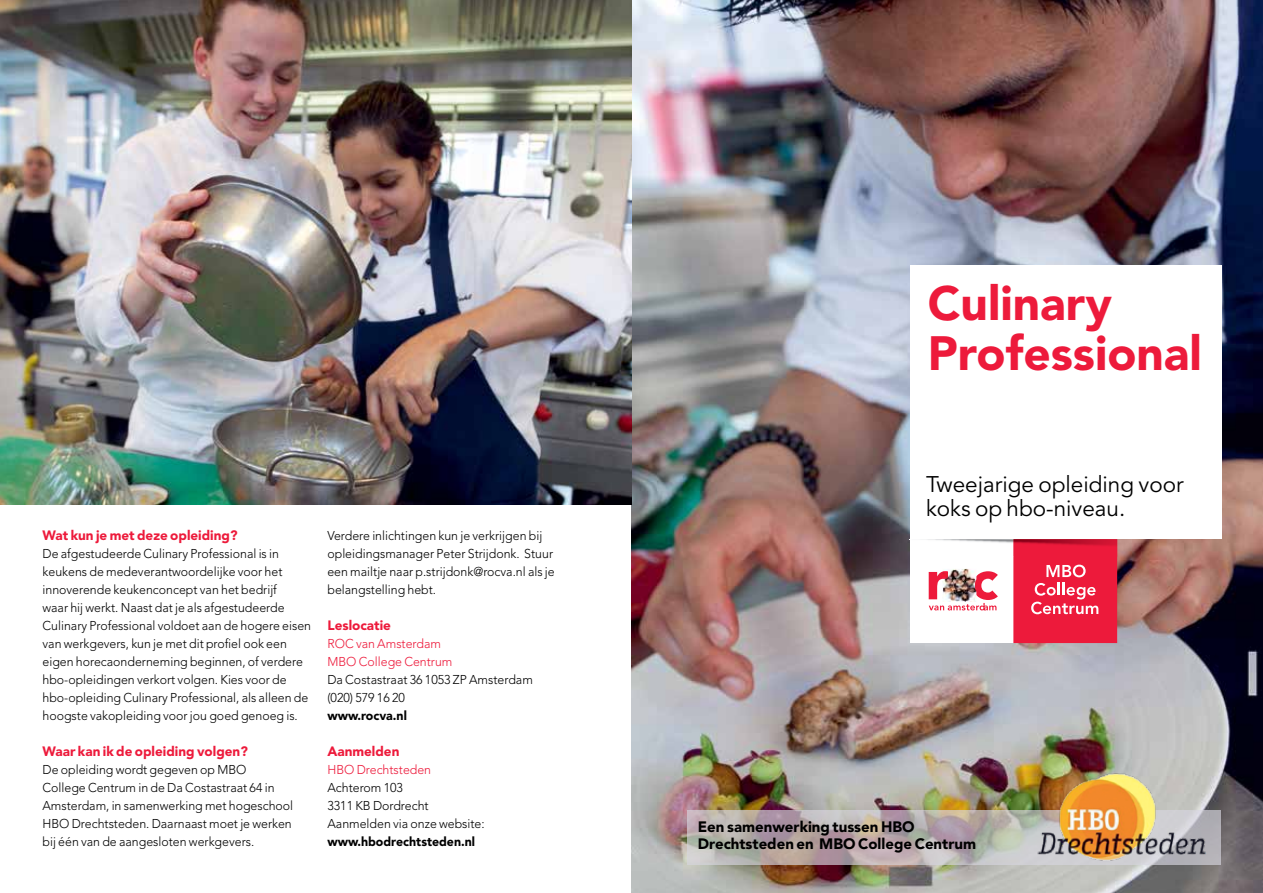
<style>
.page{position:relative;width:1263px;height:893px;background:#fff}
.page>*{position:absolute;margin:0;border:0;box-sizing:border-box;transform-origin:0 0}
.t1{font:900 47.7px/50.1px "Avenir";color:#ed1a3b}
.t2{font:22.5px/24px "Avenir";color:#000}
.t3{font:900 15px/16.5px "Avenir";color:#000}
.t4{font:900 13.5px "Avenir";color:#ed1a3b}
.t5{font:300 12.75px/18px "Avenir";color:#000}
.t6{font:300 12.75px/18px "Avenir";color:#ed1a3b}
.t7{font:900 12.75px "Avenir";color:#000}
</style>
<div class="page">
<img style="left:631px;top:0;width:632px;height:893px">
<img style="left:0;top:0;width:631px;height:504px">
<div style="left:910px;top:265px;width:311px;height:274px;background:#fff"></div>
<div style="left:910px;top:539px;width:104px;height:104px;background:#fff"></div>
<div style="left:1013px;top:539px;width:104px;height:104px;background:#ed1a3b"></div>
<img style="left:944px;top:569px;width:29px;height:2px">
<img style="left:929px;top:571px;width:69px;height:39px">
<img style="left:927px;top:539px;width:190px;height:18px">
<svg style="left:1031px;top:565px;width:67px;height:49px"></svg>
<svg style="left:687px;top:810px;width:533px;height:54px;background:#b7adac"></svg>
<img style="left:1029px;top:756px;width:181px;height:137px">
<p class="t4" style="left:43px;top:527px;width:197px">Wat kun je met deze opleiding?</p>
<p class="t5" style="left:43px;top:545px;width:270px">De afgestudeerde Culinary Professional is in keukens de medeverantwoordelijke voor het innoverende keukenconcept van het bedrijf<br>waar hij werkt. Naast dat je als afgestudeerde Culinary Professional voldoet aan de hogere eisen van werkgevers, kun je met dit profiel ook een eigen horecaonderneming beginnen, of verdere hbo-opleidingen verkort volgen. Kies voor de hbo-opleiding Culinary Professional, als alleen de hoogste vakopleiding voor jou goed genoeg is.</p>
<p class="t4" style="left:43px;top:743px;width:207px">Waar kan ik de opleiding volgen?</p>
<p class="t5" style="left:43px;top:761px;width:252px">De opleiding wordt gegeven op MBO<br>College Centrum in de Da Costastraat 64 in Amsterdam, in samenwerking met hogeschool HBO Drechtsteden. Daarnaast moet je werken bij één van de aangesloten werkgevers.</p>
<p class="t5" style="left:327px;top:527px;width:229px">Verdere inlichtingen kun je verkrijgen bij opleidingsmanager Peter Strijdonk. Stuur een mailtje naar p.strijdonk@rocva.nl als je belangstelling hebt.</p>
<p class="t4" style="left:327px;top:617px;width:65px">Leslocatie</p>
<p class="t6" style="left:327px;top:635px;width:127px">ROC van Amsterdam<br>MBO College Centrum</p>
<p class="t5" style="left:327px;top:671px;width:207px">Da Costastraat 36 1053 ZP Amsterdam (020) 579 16 20</p>
<p class="t7" style="left:327px;top:708px;width:81px">www.rocva.nl</p>
<p class="t4" style="left:327px;top:743px;width:74px">Aanmelden</p>
<p class="t6" style="left:327px;top:761px;width:105px">HBO Drechtsteden</p>
<p class="t5" style="left:327px;top:779px;width:159px">Achterom 103<br>3311 KB Dordrecht<br>Aanmelden via onze website:</p>
<p class="t7" style="left:327px;top:834px;width:149px">www.hbodrechtsteden.nl</p>
<h1 class="t1" style="left:928px;top:278px;width:276px">Culinary<br>Professional</h1>
<h2 class="t2" style="left:926px;top:473px;width:259px">Tweejarige opleiding voor koks op hbo-niveau.</h2>
<p class="t3" style="left:698px;top:819px;width:280px">Een samenwerking tussen HBO<br>Drechtsteden en MBO College Centrum</p>
</div>
